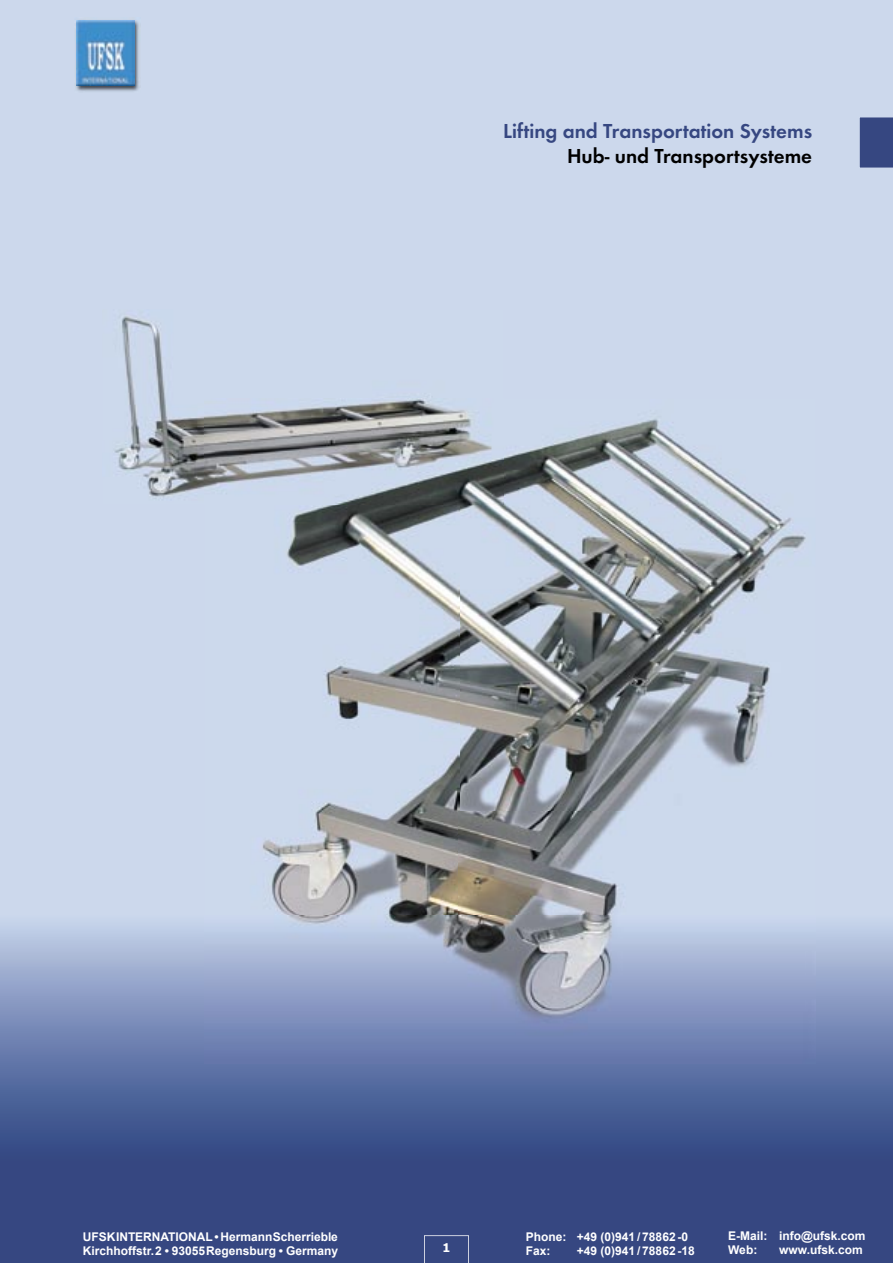
<style>
.page{position:relative;width:893px;height:1263px;background:#fff}
.page>*{position:absolute;margin:0;border:0;box-sizing:border-box;transform-origin:0 0}
.t1{font:600 21px "Futura T";color:#364781}
.t2{font:600 21px "Futura T";color:#000}
.t3{font:700 12px/14.4px "Arial";color:#fff}
.t4{font:700 12px "Verdana";color:#fff}
</style>
<div class="page">
<div style="left:0;top:0;width:893px;height:937px;background:#ccd8ec"></div>
<div style="left:0;top:1158px;width:893px;height:105px;background:#364781"></div>
<svg style="left:0;top:927px;width:893px;height:231px;background:#5e72a4"></svg>
<img style="left:114px;top:316px;width:90px;height:183px">
<img style="left:459px;top:418px;width:347px;height:498px">
<img style="left:262px;top:504px;width:197px;height:412px">
<img style="left:204px;top:916px;width:611px;height:147px">
<img style="left:204px;top:399px;width:300px;height:105px">
<img style="left:75px;top:20px;width:64px;height:72px">
<img style="left:77px;top:20px;width:57px;height:66px">
<svg style="left:424px;top:1235px;width:45px;height:28px"></svg>
<div style="left:859px;top:117px;width:34px;height:51px;background:#364781"></div>
<h1 class="t1" style="left:503px;top:118px;width:310px">Lifting and Transportation Systems</h1>
<h1 class="t2" style="left:567px;top:143px;width:247px">Hub- und Transportsysteme</h1>
<p class="t3" style="left:83px;top:1229px;width:257px">UFSK INTERNATIONAL • Hermann Scherrieble<br>Kirchhoffstr. 2 • 93055 Regensburg • Germany</p>
<p class="t3" style="left:728px;top:1228px;width:139px">E-Mail: info@ufsk.com</p>
<p class="t3" style="left:526px;top:1229px;width:164px">Phone: +49 (0)941 / 788 62-0<br>Fax:</p>
<p class="t4" style="left:442px;top:1240px;width:10px">1</p>
<p class="t3" style="left:728px;top:1243px;width:31px">Web:</p>
<p class="t3" style="left:779px;top:1243px;width:85px">www.ufsk.com</p>
<p class="t3" style="left:577px;top:1244px;width:119px">+49 (0)941 / 788 62-18</p>
</div>
